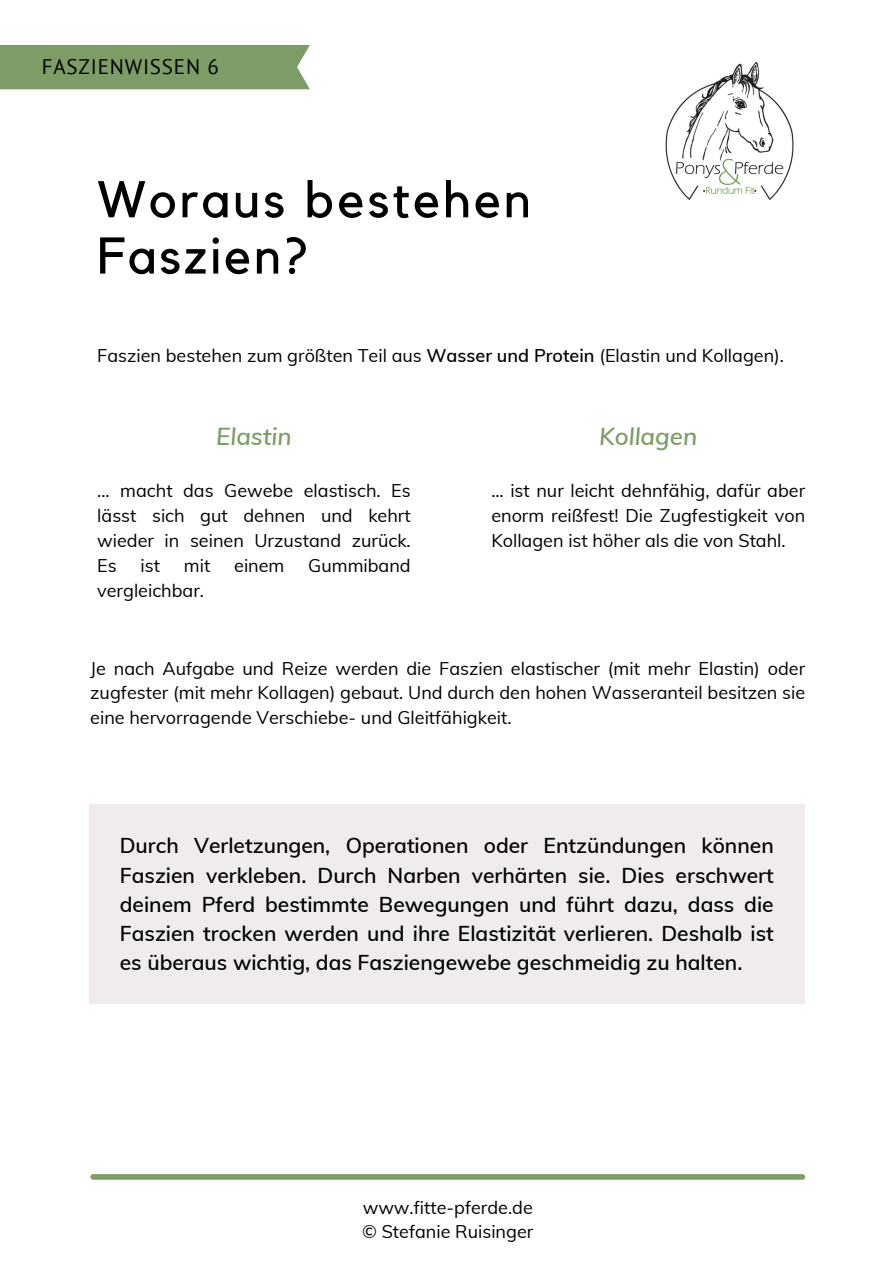
<style>
.page{position:relative;width:894px;height:1264px;background:#fff}
.page>*{position:absolute;margin:0;border:0;box-sizing:border-box;transform-origin:0 0}
.t1{font:51px/56.2px "Kollektif";letter-spacing:.06em;color:#000}
.t2{font:italic 600 24px "Muli";color:#7d9c66}
.t3{font:600 21px/29.2px "Muli";color:#000;text-align:justify}
.t4{font:21px "PT Sans";letter-spacing:.04em;color:#000}
.t5{font:18px/24.8px "Muli";color:#000;text-align:justify}
.s1{font-weight:600}
</style>
<div class="page">
<div style="left:93px;top:1174px;width:709px;height:5px;background:#7d9c66"></div>
<div style="left:89px;top:804px;width:715px;height:199px;background:#efeceb"></div>
<img style="left:665px;top:62px;width:129px;height:138px">
<div style="left:0;top:45px;width:310px;height:44px;background:#7d9c66"></div>
<p class="t4" style="left:42px;top:52px;width:179px">FASZIENWISSEN 6</p>
<h1 class="t1" style="left:97px;top:173px;width:435px">Woraus bestehen<br>Faszien?</h1>
<h2 class="t5" style="left:97px;top:343px;width:688px">Faszien bestehen zum größten Teil aus <span class="s1">Wasser und Protein</span> (Elastin und Kollagen).</h2>
<p class="t2" style="left:216px;top:420px;width:77px">Elastin</p>
<p class="t5" style="left:97px;top:478px;width:315px">... macht das Gewebe elastisch. Es lässt sich gut dehnen und kehrt wieder in seinen Urzustand zurück.<br>Es</p>
<p class="t5" style="left:140px;top:552px;width:21px">ist</p>
<p class="t5" style="left:184px;top:552px;width:28px">mit</p>
<p class="t5" style="left:234px;top:552px;width:52px">einem</p>
<p class="t5" style="left:308px;top:552px;width:104px">Gummiband</p>
<p class="t5" style="left:97px;top:577px;width:108px">vergleichbar.</p>
<p class="t2" style="left:599px;top:420px;width:100px">Kollagen</p>
<h2 class="t5" style="left:491px;top:478px;width:315px">... ist nur leicht dehnfähig, dafür aber enorm reißfest! Die Zugfestigkeit von Kollagen ist höher als die von Stahl.</h2>
<h4 class="t5" style="left:90px;top:655px;width:716px">Je nach Aufgabe und Reize werden die Faszien elastischer (mit mehr Elastin) oder zugfester (mit mehr Kollagen) gebaut. Und durch den hohen Wasseranteil besitzen sie eine hervorragende Verschiebe- und Gleitfähigkeit.</h4>
<h3 class="t3" style="left:120px;top:830px;width:655px">Durch Verletzungen, Operationen oder Entzündungen können Faszien verkleben. Durch Narben verhärten sie. Dies erschwert deinem Pferd bestimmte Bewegungen und führt dazu, dass die Faszien trocken werden und ihre Elastizität verlieren. Deshalb ist es überaus wichtig, das Fasziengewebe geschmeidig zu halten.</h3>
<p class="t5" style="left:362px;top:1194px;width:172px">www.fitte-pferde.de</p>
<p class="t5" style="left:362px;top:1219px;width:173px">© Stefanie Ruisinger</p>
</div>
